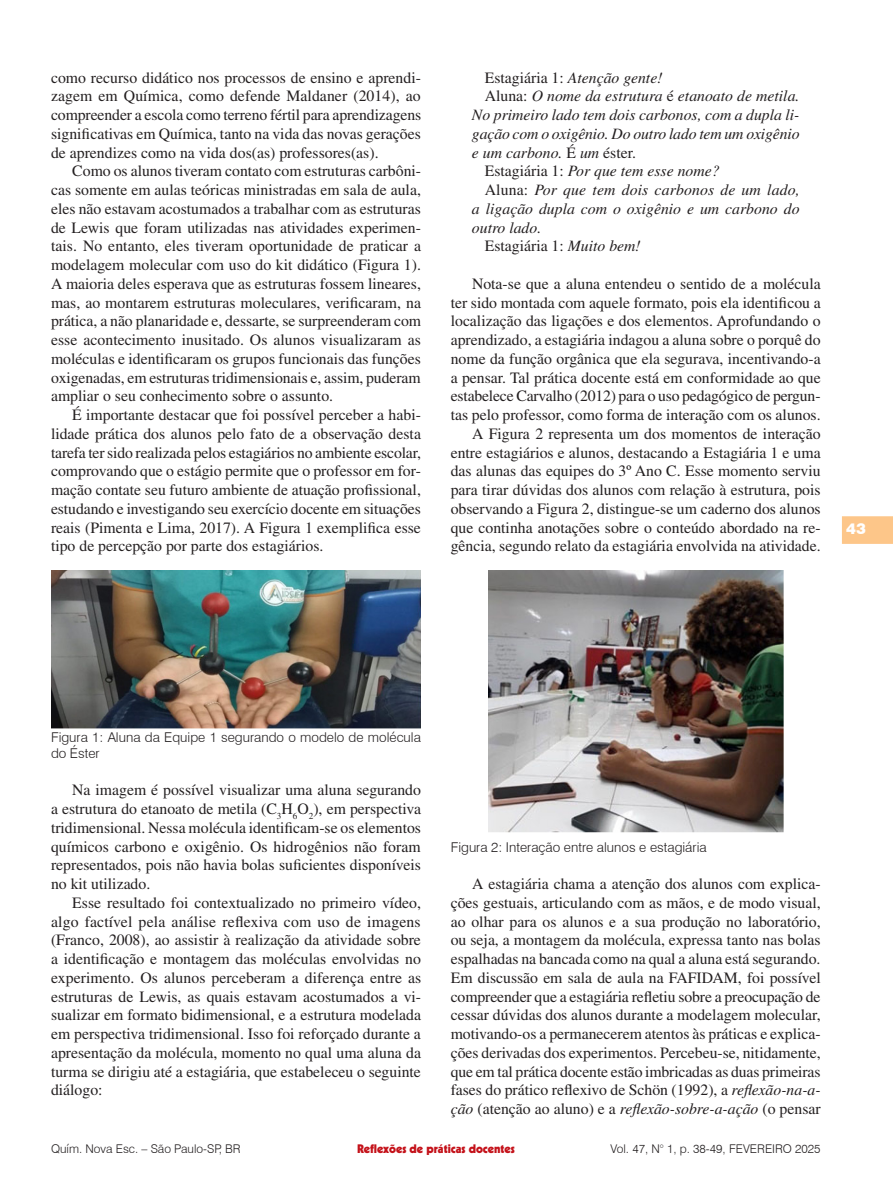
<style>
.page{position:relative;width:893px;height:1191px;background:#fff}
.page>*{position:absolute;margin:0;border:0;box-sizing:border-box;transform-origin:0 0}
.Citacao{font:15.75px/18.8px "Times LT Std";color:#231f20;text-align:justify}
.Citacao-2{font:italic 15.75px/18.8px "Times LT Std";color:#231f20;text-align:justify}
.t1{font:900 15px "Swiss 721 BT";color:#fff}
.Figura{font:300 13.5px/16.2px "Swiss 721 BT";color:#231f20}
.t2{font:300 12px "Swiss 721 BT";color:#231f20}
.t3{font:900 12px "Kabel LT Std";color:#c4121a}
.s1{font-style:normal}
.s2{font-style:italic}
</style>
<div class="page">
<svg style="left:842px;top:516px;width:51px;height:28px"></svg>
<img style="left:51px;top:570px;width:370px;height:158px">
<img style="left:488px;top:570px;width:295px;height:263px">
<p class="Citacao" style="left:51px;top:68px;width:372px">como recurso didático nos processos de ensino e aprendi&shy;zagem em Química, como defende Maldaner (2014), ao compreender a escola como terreno fértil para aprendizagens significativas em Química, tanto na vida das novas gerações de aprendizes como na vida dos(as) professores(as).</p>
<p class="Citacao" style="left:51px;top:162px;width:372px;text-indent:21px">Como os alunos tiveram contato com estruturas carbôni&shy;cas somente em aulas teóricas ministradas em sala de aula, eles não estavam acostumados a trabalhar com as estruturas de Lewis que foram utilizadas nas atividades experimen&shy;tais. No entanto, eles tiveram oportunidade de praticar a modelagem molecular com uso do kit didático (Figura 1).<br>A maioria deles esperava que as estruturas fossem lineares, mas, ao montarem estruturas moleculares, verificaram, na prática, a não planaridade e, dessarte, se surpreenderam com esse acontecimento inusitado. Os alunos visualizaram as moléculas e identificaram os grupos funcionais das funções oxigenadas, em estruturas tridimensionais e, assim, puderam ampliar o seu conhecimento sobre o assunto.</p>
<p class="Citacao" style="left:51px;top:405px;width:372px;text-indent:21px">É importante destacar que foi possível perceber a habi&shy;lidade prática dos alunos pelo fato de a observação desta tarefa ter sido realizada pelos estagiários no ambiente escolar, comprovando que o estágio permite que o professor em for&shy;mação contate seu futuro ambiente de atuação profissional, estudando e investigando seu exercício docente em situações reais (Pimenta e Lima, 2017). A Figura 1 exemplifica esse tipo de percepção por parte dos estagiários.</p>
<p class="Citacao-2" style="left:485px;top:68px;width:179px"><span class="s1">Estagiária 1:</span> Atenção gente!</p>
<p class="Citacao-2" style="left:472px;top:87px;width:329px;text-indent:13px"><span class="s1">Aluna:</span> O nome da estrutura <span class="s1">é</span> etanoato de metila.<br>No primeiro lado tem dois carbonos, com a dupla li&shy;gação com o oxigênio. Do outro lado tem um oxigênio e um carbono. <span class="s1">É</span> um <span class="s1">éster.</span></p>
<p class="Citacao-2" style="left:485px;top:162px;width:236px"><span class="s1">Estagiária 1:</span> Por que tem esse nome?</p>
<p class="Citacao-2" style="left:472px;top:180px;width:329px;text-indent:13px"><span class="s1">Aluna:</span> Por que tem dois carbonos de um lado, a ligação dupla com o oxigênio e um carbono do outro lado.</p>
<p class="Citacao" style="left:485px;top:237px;width:158px">Estagiária 1: <span class="s2">Muito bem!</span></p>
<p class="Citacao" style="left:451px;top:274px;width:371px;text-indent:21px">Nota-se que a aluna entendeu o sentido de a molécula ter sido montada com aquele formato, pois ela identificou a localização das ligações e dos elementos. Aprofundando o aprendizado, a estagiária indagou a aluna sobre o porquê do nome da função orgânica que ela segurava, incentivando-a a pensar. Tal prática docente está em conformidade ao que estabelece Carvalho (2012) para o uso pedagógico de pergun&shy;tas pelo professor, como forma de interação com os alunos.</p>
<p class="Citacao" style="left:451px;top:424px;width:371px;text-indent:21px">A Figura 2 representa um dos momentos de interação entre estagiários e alunos, destacando a Estagiária 1 e uma das alunas das equipes do 3º Ano C. Esse momento serviu para tirar dúvidas dos alunos com relação à estrutura, pois observando a Figura 2, distingue-se um caderno dos alunos que continha anotações sobre o conteúdo abordado na re&shy;gência, segundo relato da estagiária envolvida na atividade.</p>
<p class="t1" style="left:846px;top:519px;width:21px">43</p>
<p class="Figura" style="left:51px;top:728px;width:371px">Figura 1: Aluna da Equipe 1 segurando o modelo de molécula do Éster</p>
<p class="Citacao" style="left:51px;top:780px;width:371px;text-indent:21px">Na imagem é possível visualizar uma aluna segurando a estrutura do etanoato de metila (C<sub>3</sub>H<sub>6</sub>O<sub>2</sub>), em perspectiva tridimensional. Nessa molécula identificam-se os elementos químicos carbono e oxigênio. Os hidrogênios não foram representados, pois não havia bolas suficientes disponíveis no kit utilizado.</p>
<p class="Citacao" style="left:51px;top:893px;width:372px;text-indent:21px">Esse resultado foi contextualizado no primeiro vídeo, algo factível pela análise reflexiva com uso de imagens (Franco, 2008), ao assistir à realização da atividade sobre a identificação e montagem das moléculas envolvidas no experimento. Os alunos perceberam a diferença entre as estruturas de Lewis, as quais estavam acostumados a vi&shy;sualizar em formato bidimensional, e a estrutura modelada em perspectiva tridimensional. Isso foi reforçado durante a apresentação da molécula, momento no qual uma aluna da turma se dirigiu até a estagiária, que estabeleceu o seguinte diálogo:</p>
<p class="Figura" style="left:451px;top:838px;width:257px">Figura 2: Interação entre alunos e estagiária</p>
<p class="Citacao" style="left:451px;top:874px;width:372px;text-indent:21px">A estagiária chama a atenção dos alunos com explica&shy;ções gestuais, articulando com as mãos, e de modo visual, ao olhar para os alunos e a sua produção no laboratório, ou seja, a montagem da molécula, expressa tanto nas bolas espalhadas na bancada como na qual a aluna está segurando.<br>Em discussão em sala de aula na FAFIDAM, foi possível compreender que a estagiária refletiu sobre a preocupação de cessar dúvidas dos alunos durante a modelagem molecular, motivando-os a permanecerem atentos às práticas e explica&shy;ções derivadas dos experimentos. Percebeu-se, nitidamente, que em tal prática docente estão imbricadas as duas primeiras fases do prático reflexivo de Schön (1992), a <span class="s2">reflexão-na-a&shy;ção</span> (atenção ao aluno) e a <span class="s2">reflexão-sobre-a-ação</span> (o pensar</p>
<p class="t2" style="left:51px;top:1141px;width:191px">Quím. Nova Esc. – São Paulo-SP, BR</p>
<p class="t2" style="left:610px;top:1141px;width:212px">Vol. 47, N° 1, p. 38-49, FEVEREIRO 2025</p>
<p class="t3" style="left:357px;top:1141px;width:159px">Reflexões de práticas docentes</p>
</div>
